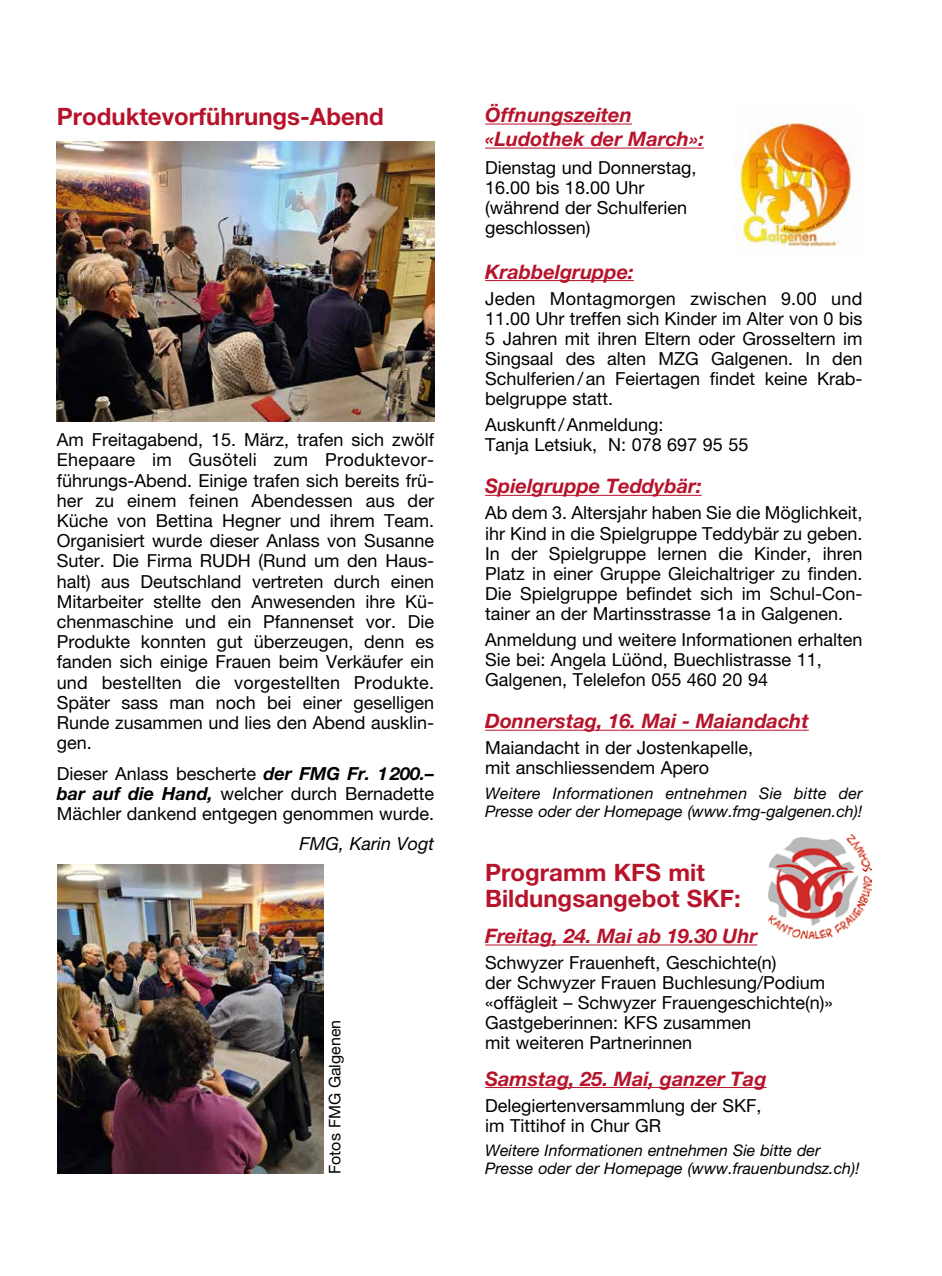
<style>
.page{position:relative;width:942px;height:1276px;background:#fff}
.page>*{position:absolute;margin:0;border:0;box-sizing:border-box;transform-origin:0 0}
.t1{font:700 24px/26px "Helvetica Neue LT Pro";color:#b7142c}
.t2{font:italic 700 20px/24px "Helvetica Neue LT Pro";color:#b7142c}
.t3{font:18px/20px "Helvetica Neue LT Pro";color:#000}
.t4{font:italic 18px "Helvetica Neue LT Pro";color:#000}
.t5{font:italic 16px/18px "Helvetica Neue LT Pro";color:#000}
.t6{font:16px "Helvetica Neue LT Pro";color:#000}
.s1{font-weight:700;font-style:italic}
</style>
<div class="page">
<hr style="left:485px;top:123px;width:146px;height:1px;background:#b7142c">
<hr style="left:485px;top:148px;width:218px;height:1px;background:#b7142c">
<hr style="left:485px;top:280px;width:148px;height:1px;background:#b7142c">
<hr style="left:485px;top:495px;width:216px;height:1px;background:#b7142c">
<hr style="left:485px;top:729px;width:323px;height:1px;background:#b7142c">
<hr style="left:485px;top:944px;width:272px;height:1px;background:#b7142c">
<hr style="left:485px;top:1087px;width:281px;height:1px;background:#b7142c">
<img style="left:734px;top:122px;width:121px;height:125px">
<img style="left:768px;top:835px;width:102px;height:103px">
<img style="left:57px;top:141px;width:377px;height:281px">
<img style="left:58px;top:865px;width:265px;height:309px">
<h1 class="t1" style="left:57px;top:103px;width:328px">Produktevorführungs-Abend</h1>
<p class="t3" style="left:57px;top:429px;width:379px">Am Freitagabend, 15. März, trafen sich zwölf Ehepaare im Gusöteli zum Produktevor&shy;führungs-Abend. Einige trafen sich bereits frü&shy;her zu einem feinen Abendessen aus der Küche von Bettina Hegner und ihrem Team.<br>Organisiert wurde dieser Anlass von Susanne Suter. Die Firma RUDH (Rund um den Haus&shy;halt) aus Deutschland vertreten durch einen Mitarbeiter stellte den Anwesenden ihre Kü-- chenmaschine und ein Pfannenset vor. Die Produkte konnten gut überzeugen, denn es fanden sich einige Frauen beim Verkäufer ein und bestellten die vorgestellten Produkte.<br>Später sass man noch bei einer geselligen Runde zusammen und lies den Abend ausklin&shy;gen.</p>
<p class="t3" style="left:57px;top:763px;width:379px;text-align:justify">Dieser Anlass bescherte <span class="s1">der FMG Fr. 1200.– bar auf die Hand,</span> welcher durch Bernadette Mächler dankend entgegen genommen wurde.</p>
<p class="t4" style="left:299px;top:833px;width:136px">FMG, Karin Vogt</p>
<p class="t6" style="left:325px;top:1174px;width:156px;rotate:-90deg">Fotos FMG Galgenen</p>
<p class="t2" style="left:485px;top:102px;width:220px">Öffnungszeiten «Ludothek der March»:</p>
<p class="t3" style="left:485px;top:158px;width:213px">Dienstag und Donnerstag,<br>16.00 bis 18.00 Uhr (während der Schulferien geschlossen)</p>
<p class="t2" style="left:485px;top:259px;width:150px">Krabbelgruppe:</p>
<p class="t3" style="left:485px;top:288px;width:379px;text-align:justify">Jeden Montagmorgen zwischen 9.00 und 11.00 Uhr treffen sich Kinder im Alter von 0 bis 5 Jahren mit ihren Eltern oder Grosseltern im Singsaal des alten MZG Galgenen. In den Schulferien/an Feiertagen findet keine Krab&shy;belgruppe statt.</p>
<p class="t3" style="left:485px;top:414px;width:264px">Auskunft/Anmeldung:<br>Tanja Letsiuk, N: 078 697 95 55</p>
<p class="t2" style="left:485px;top:474px;width:218px">Spielgruppe Teddybär:</p>
<p class="t3" style="left:485px;top:503px;width:379px;text-align:justify">Ab dem 3. Altersjahr haben Sie die Möglichkeit, ihr Kind in die Spielgruppe Teddybär zu geben.<br>In der Spielgruppe lernen die Kinder, ihren Platz in einer Gruppe Gleichaltriger zu finden.<br>Die Spielgruppe befindet sich im Schul-Con&shy;tainer an der Martinsstrasse 1a in Galgenen.</p>
<p class="t3" style="left:485px;top:629px;width:378px">Anmeldung und weitere Informationen erhalten<br>Sie bei: Angela Lüönd, Buechlistrasse 11,<br>Galgenen, Telelefon 055 460 20 94</p>
<p class="t2" style="left:485px;top:708px;width:325px">Donnerstag, 16. Mai - Maiandacht</p>
<p class="t3" style="left:485px;top:737px;width:269px">Maiandacht in der Jostenkapelle, mit anschliessendem Apero</p>
<p class="t5" style="left:485px;top:783px;width:379px">Weitere Informationen entnehmen Sie bitte der<br>Presse oder der Homepage (www.fmg-galgenen.ch)!</p>
<h1 class="t1" style="left:485px;top:858px;width:257px">Programm KFS mit<br>Bildungsangebot SKF:</h1>
<p class="t2" style="left:485px;top:923px;width:273px">Freitag, 24. Mai ab 19.30 Uhr</p>
<p class="t3" style="left:485px;top:952px;width:349px">Schwyzer Frauenheft, Geschichte(n)<br>der Schwyzer Frauen Buchlesung/Podium «offägleit – Schwyzer Frauengeschichte(n)» Gastgeberinnen: KFS zusammen<br>mit weiteren Partnerinnen</p>
<p class="t2" style="left:485px;top:1066px;width:283px">Samstag, 25. Mai, ganzer Tag</p>
<p class="t3" style="left:485px;top:1095px;width:278px">Delegiertenversammlung der SKF, im Tittihof in Chur GR</p>
<p class="t5" style="left:485px;top:1141px;width:337px">Weitere Informationen entnehmen Sie bitte der</p>
<p class="t5" style="left:485px;top:1159px;width:375px">Presse oder der Homepage (www.frauenbundsz.ch)!</p>
</div>
